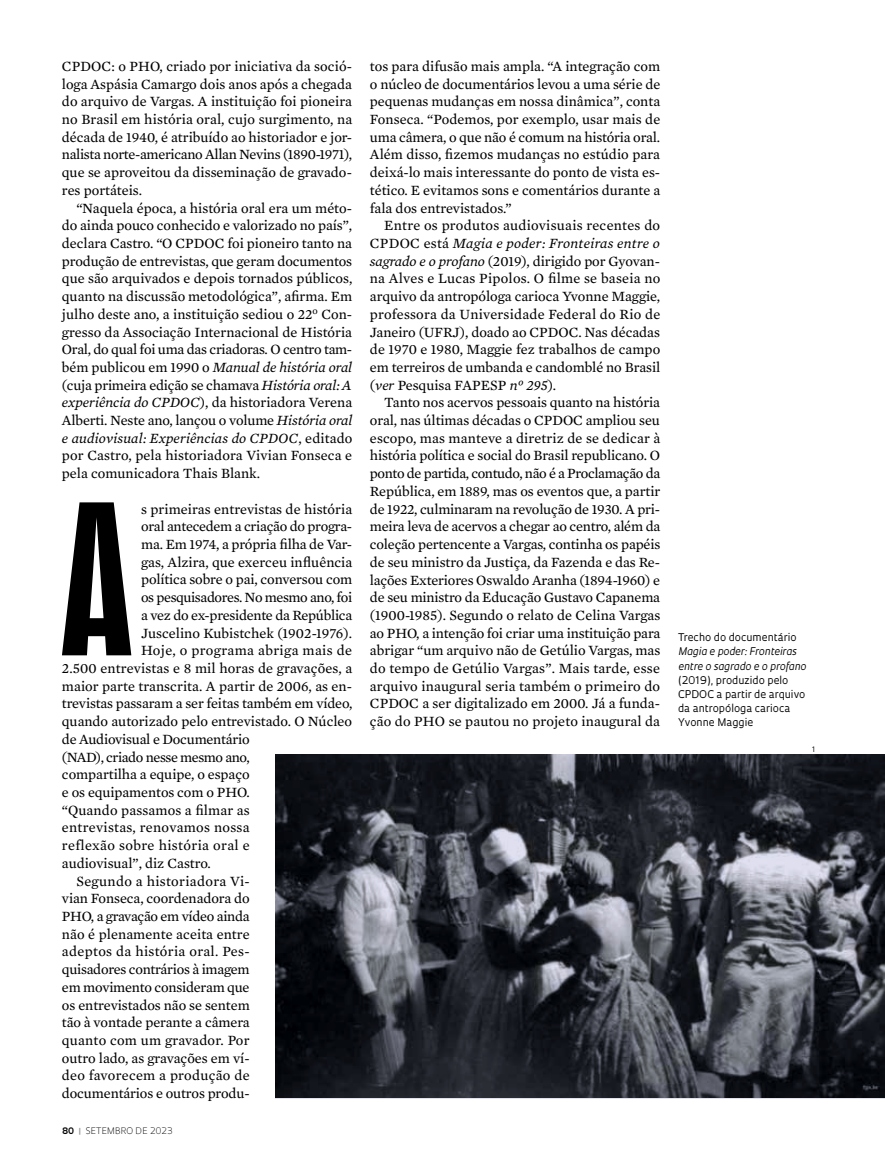
<style>
.page{position:relative;width:885px;height:1169px;background:#fff}
.page>*{position:absolute;margin:0;border:0;box-sizing:border-box;transform-origin:0 0}
.t1{font:195.45px "Swiss 924 BT Regular B";color:#000}
.t2{font:14.4px/17.7px "Mercury Text G2";color:#000;text-align:justify}
.t3{font:14.4px "Mercury Text G2";letter-spacing:-.02em;color:#000}
.t4{font:14.4px "Mercury Text G2";letter-spacing:.025em;color:#000}
.t5{font:14.4px "Mercury Text G2";letter-spacing:.02em;color:#000}
.t6{font:14.4px "Mercury Text G2";letter-spacing:-.025em;color:#000}
.t7{font:14.4px "Mercury Text G2";letter-spacing:-.03em;color:#000}
.t8{font:10.35px/14.1px "Oculum";color:#000}
.t9{font:italic 10.35px/14.1px "Oculum";color:#000}
.t10{font:300 8.7px "Oculum";letter-spacing:.015em;color:#000}
.t11{font:7.35px "Oculum";color:#000}
.s1{font-style:italic}
.s2{font-weight:700}
.s3{font-weight:700;color:#939598}
</style>
<div class="page">
<svg style="left:275px;top:754px;width:610px;height:344px;background:#373941"></svg>
<p class="t2" style="left:62px;top:56px;width:292px">CPDOC: o PHO, criado por iniciativa da soció&shy;loga Aspásia Camargo dois anos após a chegada do arquivo de Vargas. A instituição foi pioneira no Brasil em história oral, cujo surgimento, na década de 1940, é atribuído ao historiador e jor&shy;nalista norte-americano Allan Nevins (1890-1971), que se aproveitou da disseminação de gravado&shy;res portáteis.</p>
<p class="t2" style="left:62px;top:198px;width:292px;text-indent:14px">“Naquela época, a história oral era um méto&shy;do ainda pouco conhecido e valorizado no país”, declara Castro. “O CPDOC foi pioneiro tanto na produção de entrevistas, que geram documentos que são arquivados e depois tornados públicos, quanto na discussão metodológica”, afirma. Em julho deste ano, a instituição sediou o 22<sup>o</sup> Con&shy;gresso da Associação Internacional de História Oral, do qual foi uma das criadoras. O centro tam&shy;bém publicou em 1990 o <span class="s1">Manual de história oral </span>(cuja primeira edição se chamava <span class="s1">História oral: A experiência do CPDOC</span>), da historiadora Verena Alberti. Neste ano, lançou o volume <span class="s1">História oral e audiovisual: Experiências do CPDOC</span>, editado por Castro, pela historiadora Vivian Fonseca e pela comunicadora Thais Blank.</p>
<h1 class="t1" style="left:60px;top:463px;width:75px">A</h1>
<p class="t2" style="left:141px;top:499px;width:213px">s primeiras entrevistas de história</p>
<p class="t3" style="left:141px;top:516px;width:213px">oral antecedem a criação do progra-</p>
<p class="t2" style="left:141px;top:534px;width:213px">ma. Em 1974, a própria filha de Var-</p>
<p class="t2" style="left:141px;top:552px;width:213px">gas, Alzira, que exerceu influência</p>
<p class="t2" style="left:141px;top:570px;width:213px">política sobre o pai, conversou com</p>
<p class="t6" style="left:141px;top:587px;width:213px">os pesquisadores. No mesmo ano, foi</p>
<p class="t3" style="left:141px;top:604px;width:213px">a vez do ex-presidente da República</p>
<p class="t2" style="left:141px;top:623px;width:212px">Juscelino Kubistchek (1902-1976).</p>
<p class="t4" style="left:141px;top:640px;width:213px">Hoje, o programa abriga mais de</p>
<p class="t2" style="left:62px;top:658px;width:292px">2.500 entrevistas e 8 mil horas de gravações, a</p>
<p class="t2" style="left:62px;top:676px;width:292px">maior parte transcrita. A partir de 2006, as en-</p>
<p class="t2" style="left:62px;top:694px;width:292px">trevistas passaram a ser feitas também em vídeo,</p>
<p class="t2" style="left:62px;top:711px;width:292px">quando autorizado pelo entrevistado. O Núcleo</p>
<p class="t2" style="left:62px;top:729px;width:189px">de Audiovisual e Documentário</p>
<p class="t7" style="left:62px;top:746px;width:189px">(NAD), criado nesse mesmo ano,</p>
<p class="t2" style="left:62px;top:765px;width:189px">compartilha a equipe, o espaço</p>
<p class="t2" style="left:62px;top:782px;width:189px">e os equipamentos com o PHO.</p>
<p class="t2" style="left:62px;top:800px;width:189px">“Quando passamos a filmar as</p>
<p class="t5" style="left:62px;top:817px;width:189px">entrevistas, renovamos nossa</p>
<p class="t4" style="left:62px;top:835px;width:189px">reflexão sobre história oral e</p>
<p class="t2" style="left:62px;top:853px;width:150px">audiovisual”, diz Castro.</p>
<p class="t4" style="left:76px;top:870px;width:175px">Segundo a historiadora Vi-</p>
<p class="t2" style="left:62px;top:889px;width:189px">vian Fonseca, coordenadora do</p>
<p class="t3" style="left:62px;top:905px;width:189px">PHO, a gravação em vídeo ainda</p>
<p class="t2" style="left:62px;top:924px;width:189px">não é plenamente aceita entre</p>
<p class="t4" style="left:62px;top:941px;width:189px">adeptos da história oral. Pes-</p>
<p class="t3" style="left:62px;top:959px;width:189px">quisadores contrários à imagem</p>
<p class="t2" style="left:62px;top:977px;width:189px">em movimento consideram que</p>
<p class="t2" style="left:62px;top:995px;width:189px">os entrevistados não se sentem</p>
<p class="t2" style="left:62px;top:1012px;width:189px">tão à vontade perante a câmera</p>
<p class="t2" style="left:62px;top:1030px;width:189px">quanto com um gravador. Por</p>
<p class="t2" style="left:62px;top:1048px;width:189px">outro lado, as gravações em ví-</p>
<p class="t5" style="left:62px;top:1065px;width:189px">deo favorecem a produção de</p>
<p class="t2" style="left:62px;top:1083px;width:189px">documentários e outros produ-</p>
<p class="t10" style="left:62px;top:1124px;width:112px"><span class="s2">80</span> <span class="s3">|</span> SETEMBRO DE 2023</p>
<p class="t2" style="left:370px;top:56px;width:292px">tos para difusão mais ampla. “A integração com o núcleo de documentários levou a uma série de pequenas mudanças em nossa dinâmica”, conta Fonseca. “Podemos, por exemplo, usar mais de uma câmera, o que não é comum na história oral.<br>Além disso, fizemos mudanças no estúdio para deixá-lo mais interessante do ponto de vista es&shy;tético. E evitamos sons e comentários durante a fala dos entrevistados.”</p>
<p class="t2" style="left:370px;top:216px;width:292px;text-indent:14px">Entre os produtos audiovisuais recentes do CPDOC está <span class="s1">Magia e poder: Fronteiras entre o sagrado e o profano</span> (2019), dirigido por Gyovan&shy;na Alves e Lucas Pipolos. O filme se baseia no arquivo da antropóloga carioca Yvonne Maggie, professora da Universidade Federal do Rio de Janeiro (UFRJ), doado ao CPDOC. Nas décadas de 1970 e 1980, Maggie fez trabalhos de campo em terreiros de umbanda e candomblé no Brasil (<span class="s1">ver</span> Pesquisa FAPESP <span class="s1">nº 295</span>).</p>
<p class="t2" style="left:370px;top:393px;width:292px;text-indent:14px">Tanto nos acervos pessoais quanto na história oral, nas últimas décadas o CPDOC ampliou seu escopo, mas manteve a diretriz de se dedicar à história política e social do Brasil republicano. O ponto de partida, contudo, não é a Proclamação da República, em 1889, mas os eventos que, a partir de 1922, culminaram na revolução de 1930. A pri&shy;meira leva de acervos a chegar ao centro, além da coleção pertencente a Vargas, continha os papéis de seu ministro da Justiça, da Fazenda e das Re&shy;lações Exteriores Oswaldo Aranha (1894-1960) e de seu ministro da Educação Gustavo Capanema (1900-1985). Segundo o relato de Celina Vargas ao PHO, a intenção foi criar uma instituição para abrigar “um arquivo não de Getúlio Vargas, mas do tempo de Getúlio Vargas”. Mais tarde, esse arquivo inaugural seria também o primeiro do CPDOC a ser digitalizado em 2000. Já a funda&shy;ção do PHO se pautou no projeto inaugural da</p>
<p class="t8" style="left:678px;top:630px;width:120px">Trecho do documentário</p>
<p class="t9" style="left:678px;top:644px;width:130px">Magia e poder: Fronteiras entre o sagrado e o profano</p>
<p class="t8" style="left:678px;top:672px;width:129px">(2019), produzido pelo<br>CPDOC a partir de arquivo da antropóloga carioca<br>Yvonne Maggie</p>
<p class="t11" style="left:812px;top:744px;width:5px">1</p>
</div>
